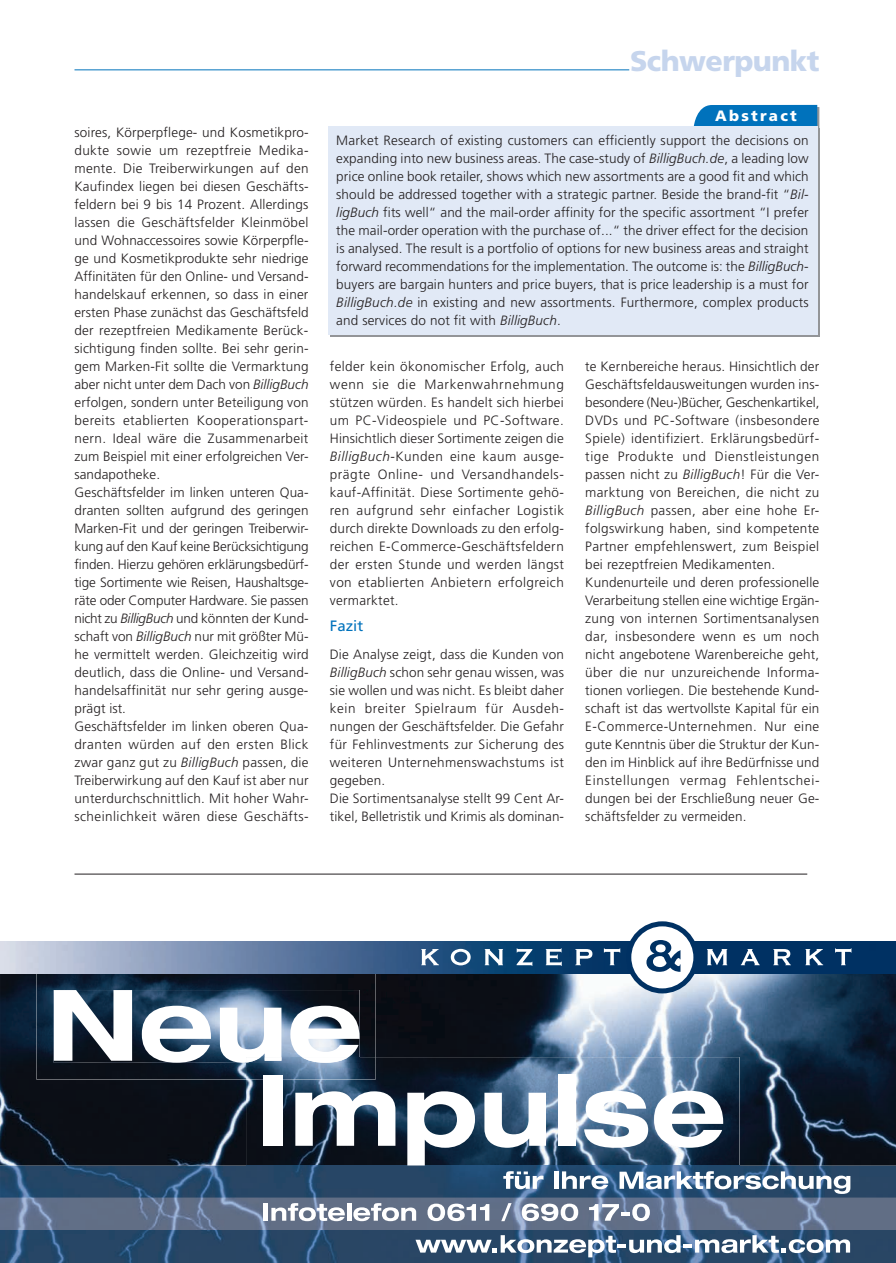
<style>
.page{position:relative;width:896px;height:1263px;background:#fff}
.page>*{position:absolute;margin:0;border:0;box-sizing:border-box;transform-origin:0 0}
.t1{font:900 28.5px "Frutiger";letter-spacing:-.02em;color:#c6d5ed}
.t2{font:900 15px "Frutiger";letter-spacing:.15em;color:#fff}
.t3{font:15px "Frutiger";color:#0072bc}
.t4{font:300 13.5px/18px "Frutiger";letter-spacing:.01em;color:#231f20}
.s1{font-style:italic}
</style>
<div class="page">
<hr style="left:74px;top:69px;width:555px;height:1px;background:#0072bc">
<div style="left:693px;top:105px;width:126px;height:23px;background:#0072bc"></div>
<div style="left:327px;top:126px;width:489px;height:209px;background:#e1e9f6"></div>
<img style="left:0;top:973px;width:895px;height:290px">
<img style="left:0;top:1229px;width:895px;height:1px">
<img style="left:0;top:1197px;width:895px;height:1px">
<img style="left:36px;top:973px;width:339px;height:106px">
<img style="left:54px;top:990px;width:305px;height:73px">
<svg style="left:54px;top:990px;width:78px;height:71px"></svg>
<svg style="left:142px;top:1006px;width:69px;height:57px"></svg>
<svg style="left:220px;top:1008px;width:61px;height:55px"></svg>
<svg style="left:290px;top:1006px;width:69px;height:51px"></svg>
<img style="left:246px;top:1057px;width:493px;height:109px">
<img style="left:246px;top:1166px;width:493px;height:16px">
<img style="left:246px;top:1057px;width:129px;height:22px">
<img style="left:348px;top:1057px;width:11px;height:6px">
<img style="left:246px;top:1057px;width:102px;height:6px">
<div style="left:263px;top:1075px;width:19px;height:71px;background:#fff"></div>
<svg style="left:295px;top:1091px;width:100px;height:55px"></svg>
<svg style="left:407px;top:1091px;width:68px;height:74px"></svg>
<svg style="left:484px;top:1093px;width:61px;height:55px"></svg>
<div style="left:557px;top:1074px;width:18px;height:72px;background:#fff"></div>
<svg style="left:584px;top:1091px;width:63px;height:57px"></svg>
<svg style="left:653px;top:1091px;width:69px;height:57px"></svg>
<svg style="left:503px;top:1171px;width:40px;height:18px"></svg>
<hr style="left:554px;top:1172px;width:4px;height:17px;background:#fff">
<svg style="left:561px;top:1171px;width:47px;height:18px"></svg>
<svg style="left:619px;top:1171px;width:230px;height:23px"></svg>
<div style="left:263px;top:1203px;width:5px;height:18px;background:#fff"></div>
<svg style="left:271px;top:1203px;width:73px;height:18px"></svg>
<hr style="left:347px;top:1203px;width:4px;height:18px;background:#fff">
<svg style="left:353px;top:1203px;width:63px;height:18px"></svg>
<svg style="left:427px;top:1204px;width:62px;height:17px"></svg>
<svg style="left:501px;top:1203px;width:10px;height:18px"></svg>
<svg style="left:521px;top:1204px;width:57px;height:17px"></svg>
<svg style="left:588px;top:1204px;width:61px;height:17px"></svg>
<svg style="left:415px;top:1235px;width:434px;height:22px"></svg>
<img style="left:0;top:941px;width:895px;height:32px">
<svg style="left:628px;top:924px;width:67px;height:67px"></svg>
<div style="left:626px;top:921px;width:72px;height:72px;border:5px solid #003163;border-radius:50%"></div>
<svg style="left:421px;top:949px;width:18px;height:16px"></svg>
<svg style="left:450px;top:949px;width:20px;height:16px"></svg>
<svg style="left:484px;top:949px;width:19px;height:16px"></svg>
<svg style="left:516px;top:948px;width:16px;height:18px"></svg>
<svg style="left:545px;top:948px;width:16px;height:18px"></svg>
<svg style="left:575px;top:949px;width:17px;height:16px"></svg>
<svg style="left:603px;top:948px;width:17px;height:17px"></svg>
<svg style="left:706px;top:949px;width:20px;height:16px"></svg>
<svg style="left:740px;top:949px;width:19px;height:16px"></svg>
<svg style="left:772px;top:949px;width:18px;height:16px"></svg>
<svg style="left:805px;top:949px;width:17px;height:16px"></svg>
<svg style="left:834px;top:948px;width:17px;height:17px"></svg>
<svg style="left:646px;top:940px;width:34px;height:32px"></svg>
<hr style="left:74px;top:874px;width:732px;height:1px;background:#231f20">
<p class="t4" style="left:74px;top:123px;width:236px">soires, Körperpflege- und Kosmetikpro&shy;dukte sowie um rezeptfreie Medika&shy;mente. Die Treiberwirkungen auf den Kaufindex liegen bei diesen Geschäfts&shy;feldern bei 9 bis 14 Prozent. Allerdings lassen die Geschäftsfelder Kleinmöbel und Wohnaccessoires sowie Körperpfle&shy;ge und Kosmetikprodukte sehr niedrige Affinitäten für den Online- und Versand&shy;handelskauf erkennen, so dass in einer ersten Phase zunächst das Geschäftsfeld der rezeptfreien Medikamente Berück&shy;sichtigung finden sollte. Bei sehr gerin&shy;gem Marken-Fit sollte die Vermarktung aber nicht unter dem Dach von <span class="s1">BilligBuch </span>erfolgen, sondern unter Beteiligung von bereits etablierten Kooperationspart&shy;nern. Ideal wäre die Zusammenarbeit zum Beispiel mit einer erfolgreichen Ver&shy;sandapotheke.<br>Geschäftsfelder im linken unteren Qua&shy;dranten sollten aufgrund des geringen Marken-Fit und der geringen Treiberwir&shy;kung auf den Kauf keine Berücksichtigung finden. Hierzu gehören erklärungsbedürf&shy;tige Sortimente wie Reisen, Haushaltsge&shy;räte oder Computer Hardware. Sie passen nicht zu <span class="s1">BilligBuch</span> und könnten der Kund&shy;schaft von <span class="s1">BilligBuch</span> nur mit größter Mü&shy;he vermittelt werden. Gleichzeitig wird deutlich, dass die Online- und Versand&shy;handelsaffinität nur sehr gering ausge&shy;prägt ist.<br>Geschäftsfelder im linken oberen Qua&shy;dranten würden auf den ersten Blick zwar ganz gut zu <span class="s1">BilligBuch</span> passen, die Treiberwirkung auf den Kauf ist aber nur unterdurchschnittlich. Mit hoher Wahr&shy;scheinlichkeit wären diese Geschäfts-</p>
<h1 class="t1" style="left:629px;top:43px;width:191px">Schwerpunkt</h1>
<p class="t2" style="left:714px;top:107px;width:83px">Abstract</p>
<p class="t4" style="left:336px;top:132px;width:474px;text-align:justify">Market Research of existing customers can efficiently support the decisions on expanding into new business areas. The case-study of <span class="s1">BilligBuch.de</span>, a leading low price online book retailer, shows which new assortments are a good fit and which should be addressed together with a strategic partner. Beside the brand-fit “<span class="s1">Bil&shy;ligBuch</span> fits well“ and the mail-order affinity for the specific assortment “I prefer the mail-order operation with the purchase of...“ the driver effect for the decision is analysed. The result is a portfolio of options for new business areas and straight forward recommendations for the implementation. The outcome is: the <span class="s1">BilligBuch&shy;</span>buyers are bargain hunters and price buyers, that is price leadership is a must for <span class="s1">BilligBuch.de</span> in existing and new assortments. Furthermore, complex products and services do not fit with <span class="s1">BilligBuch</span>.</p>
<p class="t4" style="left:330px;top:357px;width:236px;text-align:justify">felder kein ökonomischer Erfolg, auch wenn sie die Markenwahrnehmung stützen würden. Es handelt sich hierbei um PC-Videospiele und PC-Software.<br>Hinsichtlich dieser Sortimente zeigen die <span class="s1">BilligBuch</span>-Kunden eine kaum ausge&shy;prägte Online- und Versandhandels&shy;kauf-Affinität. Diese Sortimente gehö&shy;ren aufgrund sehr einfacher Logistik durch direkte Downloads zu den erfolg&shy;reichen E-Commerce-Geschäftsfeldern der ersten Stunde und werden längst von etablierten Anbietern erfolgreich vermarktet.</p>
<p class="t3" style="left:330px;top:617px;width:35px">Fazit</p>
<p class="t4" style="left:330px;top:645px;width:236px">Die Analyse zeigt, dass die Kunden von <span class="s1">BilligBuch</span> schon sehr genau wissen, was sie wollen und was nicht. Es bleibt daher kein breiter Spielraum für Ausdeh&shy;nungen der Geschäftsfelder. Die Gefahr für Fehlinvestments zur Sicherung des weiteren Unternehmenswachstums ist gegeben.<br>Die Sortimentsanalyse stellt 99 Cent Ar&shy;tikel, Belletristik und Krimis als dominan-</p>
<p class="t4" style="left:585px;top:357px;width:236px">te Kernbereiche heraus. Hinsichtlich der Geschäftsfeldausweitungen wurden ins&shy;besondere (Neu-)Bücher, Geschenkartikel, DVDs und PC-Software (insbesondere Spiele) identifiziert. Erklärungsbedürf&shy;tige Produkte und Dienstleistungen passen nicht zu <span class="s1">BilligBuch</span>! Für die Ver&shy;marktung von Bereichen, die nicht zu <span class="s1">BilligBuch</span> passen, aber eine hohe Er&shy;folgswirkung haben, sind kompetente Partner empfehlenswert, zum Beispiel bei rezeptfreien Medikamenten.<br>Kundenurteile und deren professionelle Verarbeitung stellen eine wichtige Ergän&shy;zung von internen Sortimentsanalysen dar, insbesondere wenn es um noch nicht angebotene Warenbereiche geht, über die nur unzureichende Informa&shy;tionen vorliegen. Die bestehende Kund&shy;schaft ist das wertvollste Kapital für ein E-Commerce-Unternehmen. Nur eine gute Kenntnis über die Struktur der Kun&shy;den im Hinblick auf ihre Bedürfnisse und Einstellungen vermag Fehlentschei&shy;dungen bei der Erschließung neuer Ge&shy;schäftsfelder zu vermeiden.</p>
</div>
